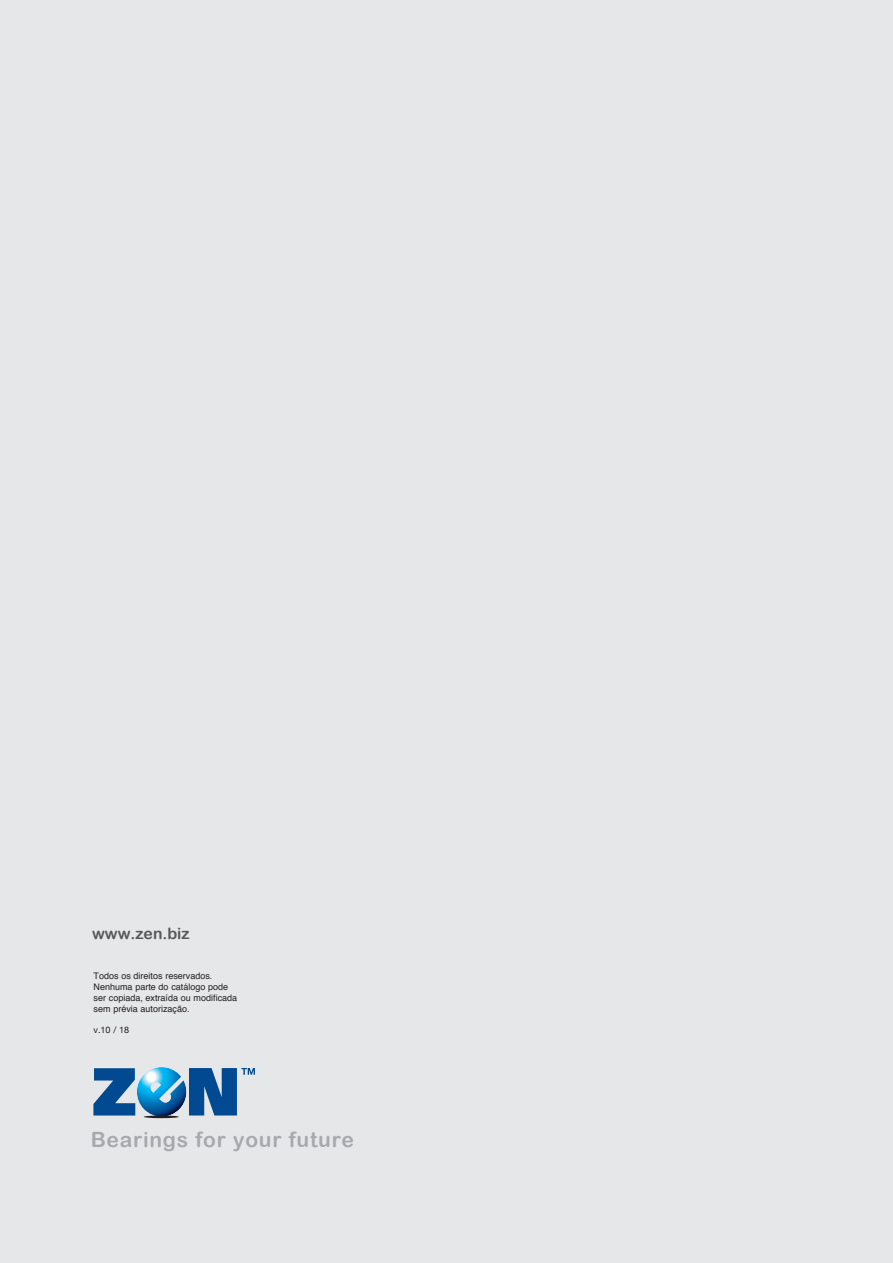
<style>
.page{position:relative;width:893px;height:1263px;background:#e6e7e9}
.page>*{position:absolute;margin:0;border:0;box-sizing:border-box;transform-origin:0 0}
.t1{font:21px "Arial Rounded MT Bold";letter-spacing:.035em;color:#a8a9ad}
.t2{font:15.75px "Arial Rounded MT Bold";color:#57585a}
.t3{font:9px/10.8px "Helvetica";color:#231f20}
.t4{font:9px "Helvetica Neue";color:#231f20}
</style>
<div class="page">
<svg style="left:93px;top:1067px;width:162px;height:52px"></svg>
<h2 class="t2" style="left:92px;top:928px;width:99px">www.zen.biz</h2>
<p class="t3" style="left:94px;top:971px;width:145px">Todos os direitos reservados.<br>Nenhuma parte do catálogo pode ser copiada, extraída ou modificada sem prévia autorização.</p>
<p class="t4" style="left:94px;top:1025px;width:37px">v.10 / 18</p>
<h1 class="t1" style="left:91px;top:1131px;width:265px">Bearings for your future</h1>
</div>
